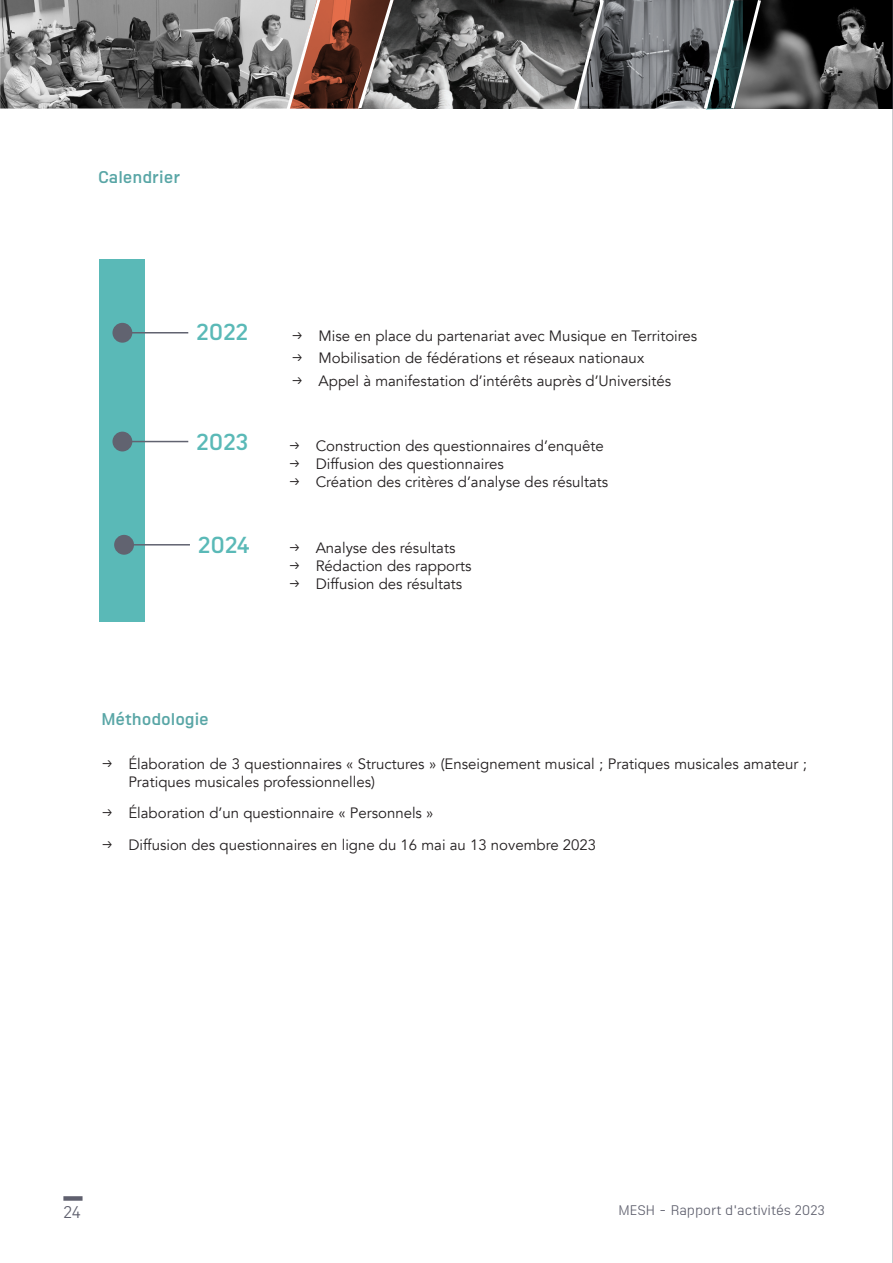
<style>
.page{position:relative;width:893px;height:1263px;background:#fff}
.page>*{position:absolute;margin:0;border:0;box-sizing:border-box;transform-origin:0 0}
.t1{font:600 22.5px "Sizmo Pro";letter-spacing:-.005em;color:#5ab9b7}
.t2{font:600 16.5px "Sizmo Pro";color:#59a6a6}
.t3{font:16.5px "Sizmo Pro";color:#5f606e}
.t4{font:15px/18px "Avenir";color:#231f20}
.t5{font:13.5px "Sizmo Pro";color:#5f606e}
.s1{font-family:"Sizmo Pro"}
</style>
<div class="page">
<div style="left:63px;top:1196px;width:20px;height:5px;background:#5f606e"></div>
<img style="left:763px;top:0;width:129px;height:109px">
<img style="left:394px;top:0;width:178px;height:109px">
<img style="left:0;top:0;width:286px;height:109px">
<img style="left:606px;top:0;width:96px;height:109px">
<svg style="left:572px;top:0;width:34px;height:109px"></svg>
<svg style="left:702px;top:0;width:61px;height:110px"></svg>
<svg style="left:286px;top:0;width:108px;height:109px"></svg>
<div style="left:99px;top:259px;width:46px;height:362px;background:#5ab9b7"></div>
<div style="left:112px;top:323px;width:20px;height:20px;background:#616370;border-radius:50%"></div>
<div style="left:112px;top:432px;width:20px;height:19px;background:#616370;border-radius:50%"></div>
<div style="left:114px;top:535px;width:20px;height:20px;background:#616370;border-radius:50%"></div>
<hr style="left:122px;top:332px;width:66px;height:1px;background:#616370">
<hr style="left:122px;top:441px;width:66px;height:1px;background:#616370">
<hr style="left:124px;top:544px;width:66px;height:1px;background:#616370">
<hr style="left:892px;top:0;width:1px;height:1263px;background:#616370">
<p class="t2" style="left:98px;top:164px;width:84px">Calendrier</p>
<p class="t1" style="left:197px;top:313px;width:53px">2022</p>
<p class="t1" style="left:197px;top:423px;width:53px">2023</p>
<p class="t1" style="left:198px;top:526px;width:53px">2024</p>
<p class="t4" style="left:292px;top:327px;width:407px"><span class="s1">→</span> Mise en place du partenariat avec Musique en Territoires</p>
<p class="t4" style="left:292px;top:349px;width:354px"><span class="s1">→</span> Mobilisation de fédérations et réseaux nationaux</p>
<p class="t4" style="left:292px;top:372px;width:381px"><span class="s1">→</span> Appel à manifestation d’intérêts auprès d’Universités</p>
<p class="t4" style="left:289px;top:437px;width:317px"><span class="s1">→</span> Construction des questionnaires d’enquête</p>
<p class="t4" style="left:289px;top:455px;width:217px"><span class="s1">→</span> Diffusion des questionnaires</p>
<p class="t4" style="left:289px;top:473px;width:321px"><span class="s1">→</span> Création des critères d’analyse des résultats</p>
<p class="t4" style="left:289px;top:539px;width:168px"><span class="s1">→</span> Analyse des résultats</p>
<p class="t4" style="left:289px;top:557px;width:184px"><span class="s1">→</span> Rédaction des rapports</p>
<p class="t4" style="left:289px;top:575px;width:175px"><span class="s1">→</span> Diffusion des résultats</p>
<p class="t2" style="left:101px;top:705px;width:109px">Méthodologie</p>
<p class="t4" style="left:128px;top:755px;width:680px;text-indent:-27px"><span class="s1">→</span> Élaboration de 3 questionnaires « Structures » (Enseignement musical ; Pratiques musicales amateur ;<br>Pratiques musicales professionnelles)</p>
<p class="t4" style="left:101px;top:804px;width:334px"><span class="s1">→</span> Élaboration d’un questionnaire « Personnels »</p>
<p class="t4" style="left:101px;top:836px;width:496px"><span class="s1">→</span> Diffusion des questionnaires en ligne du 16 mai au 13 novembre 2023</p>
<p class="t3" style="left:63px;top:1199px;width:19px">24</p>
<p class="t5" style="left:618px;top:1199px;width:208px">MESH - Rapport d'activités 2023</p>
</div>
